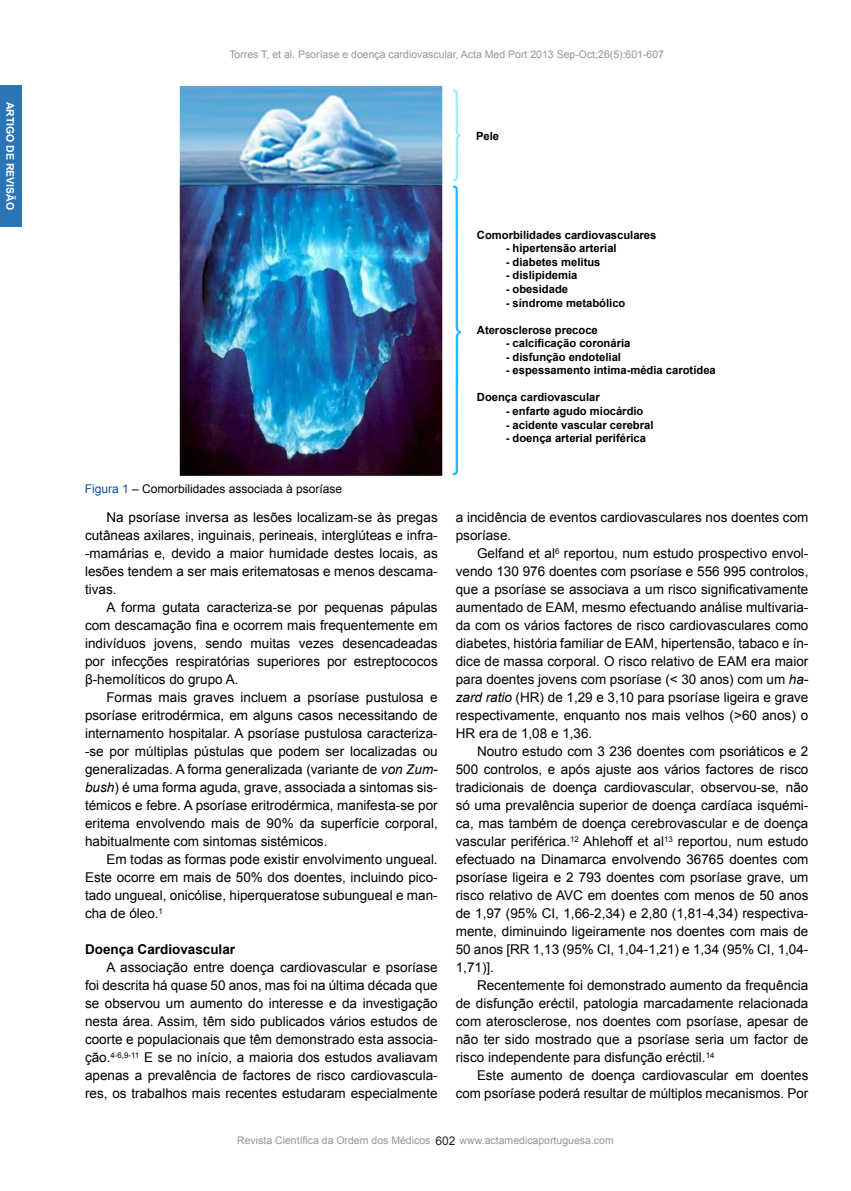
<style>
.page{position:relative;width:851px;height:1191px;background:#fff}
.page>*{position:absolute;margin:0;border:0;box-sizing:border-box;transform-origin:0 0}
.t1{font:13.5px/18px "Arial";color:#000;text-align:justify}
.t2{font:700 13.5px "Arial";color:#000}
.t3{font:12px "Arial";color:#000}
.t4{font:12px "Arial";color:#231f20}
.t5{font:700 11.25px "Arial";color:#000}
.SUBTITULO{font:10.5px "Arial";color:#939598}
.t6{font:700 10.5px "Arial";color:#fff}
.s1{color:#0d4da1}
.s2{font-style:italic}
</style>
<div class="page">
<div style="left:0;top:85px;width:22px;height:142px;background:#2975b6"></div>
<img style="left:179px;top:87px;width:265px;height:389px">
<svg style="left:453px;top:90px;width:8px;height:385px"></svg>
<p class="t6" style="left:18px;top:102px;width:110px;rotate:90deg">ARTIGO DE REVISÃO</p>
<p class="SUBTITULO" style="left:229px;top:47px;width:436px">Torres T, et al. Psoríase e doença cardiovascular, Acta Med Port 2013 Sep-Oct;26(5):601-607</p>
<p class="t5" style="left:476px;top:128px;width:25px">Pele</p>
<p class="t3" style="left:85px;top:481px;width:259px"><span class="s1">Figura 1</span> – Comorbilidades associada à psoríase</p>
<p class="t1" style="left:85px;top:508px;width:354px;text-indent:21px">Na psoríase inversa as lesões localizam-se às pregas cutâneas axilares, inguinais, perineais, interglúteas e infra--mamárias e, devido a maior humidade destes locais, as lesões tendem a ser mais eritematosas e menos descama&shy;tivas.</p>
<p class="t1" style="left:85px;top:598px;width:354px;text-indent:21px">A forma gutata caracteriza-se por pequenas pápulas com descamação fina e ocorrem mais frequentemente em indivíduos jovens, sendo muitas vezes desencadeadas por infecções respiratórias superiores por estreptococos β-hemolíticos do grupo A.</p>
<p class="t1" style="left:85px;top:688px;width:354px;text-indent:21px">Formas mais graves incluem a psoríase pustulosa e psoríase eritrodérmica, em alguns casos necessitando de internamento hospitalar. A psoríase pustulosa caracteriza--se por múltiplas pústulas que podem ser localizadas ou generalizadas. A forma generalizada (variante de <span class="s2">von Zum&shy;bush</span>) é uma forma aguda, grave, associada a sintomas sis&shy;témicos e febre. A psoríase eritrodérmica, manifesta-se por eritema envolvendo mais de 90% da superfície corporal, habitualmente com sintomas sistémicos.</p>
<p class="t1" style="left:85px;top:850px;width:354px;text-indent:21px">Em todas as formas pode existir envolvimento ungueal.<br>Este ocorre em mais de 50% dos doentes, incluindo pico&shy;tado ungueal, onicólise, hiperqueratose subungueal e man&shy;cha de óleo.<sup>1</sup></p>
<p class="t2" style="left:85px;top:940px;width:152px">Doença Cardiovascular</p>
<p class="t1" style="left:85px;top:958px;width:354px;text-indent:21px">A associação entre doença cardiovascular e psoríase foi descrita há quase 50 anos, mas foi na última década que se observou um aumento do interesse e da investigação nesta área. Assim, têm sido publicados vários estudos de coorte e populacionais que têm demonstrado esta associa&shy;ção.<sup>4-6,9-11</sup> E se no início, a maioria dos estudos avaliavam apenas a prevalência de factores de risco cardiovascula&shy;res, os trabalhos mais recentes estudaram especialmente</p>
<p class="t5" style="left:477px;top:227px;width:181px">Comorbilidades cardiovasculares</p>
<p class="t5" style="left:506px;top:240px;width:112px">- hipertensão arterial</p>
<p class="t5" style="left:506px;top:254px;width:96px">- diabetes melitus</p>
<p class="t5" style="left:506px;top:267px;width:73px">- dislipidemia</p>
<p class="t5" style="left:506px;top:281px;width:64px">- obesidade</p>
<p class="t5" style="left:506px;top:295px;width:121px">- síndrome metabólico</p>
<p class="t5" style="left:477px;top:322px;width:122px">Aterosclerose precoce</p>
<p class="t5" style="left:506px;top:335px;width:126px">- calcificação coronária</p>
<p class="t5" style="left:506px;top:349px;width:117px">- disfunção endotelial</p>
<p class="t5" style="left:506px;top:362px;width:211px">- espessamento intima-média carotídea</p>
<p class="t5" style="left:477px;top:389px;width:124px">Doença cardiovascular</p>
<p class="t5" style="left:506px;top:403px;width:139px">- enfarte agudo miocárdio</p>
<p class="t5" style="left:506px;top:417px;width:149px">- acidente vascular cerebral</p>
<p class="t5" style="left:506px;top:430px;width:142px">- doença arterial periférica</p>
<p class="t1" style="left:456px;top:508px;width:354px">a incidência de eventos cardiovasculares nos doentes com psoríase.</p>
<p class="t1" style="left:456px;top:544px;width:354px;text-indent:21px">Gelfand et al<sup>6</sup> reportou, num estudo prospectivo envol&shy;vendo 130 976 doentes com psoríase e 556 995 controlos, que a psoríase se associava a um risco significativamente aumentado de EAM, mesmo efectuando análise multivaria&shy;da com os vários factores de risco cardiovasculares como diabetes, história familiar de EAM, hipertensão, tabaco e ín&shy;dice de massa corporal. O risco relativo de EAM era maior para doentes jovens com psoríase (&lt; 30 anos) com um <span class="s2">ha&shy;zard ratio</span> (HR) de 1,29 e 3,10 para psoríase ligeira e grave respectivamente, enquanto nos mais velhos (&gt;60 anos) o HR era de 1,08 e 1,36.</p>
<p class="t1" style="left:456px;top:742px;width:354px;text-indent:21px">Noutro estudo com 3 236 doentes com psoriáticos e 2<br>500 controlos, e após ajuste aos vários factores de risco tradicionais de doença cardiovascular, observou-se, não só uma prevalência superior de doença cardíaca isquémi&shy;ca, mas também de doença cerebrovascular e de doença vascular periférica.<sup>12</sup> Ahlehoff et al<sup>13</sup> reportou, num estudo efectuado na Dinamarca envolvendo 36765 doentes com psoríase ligeira e 2 793 doentes com psoríase grave, um risco relativo de AVC em doentes com menos de 50 anos de 1,97 (95% CI, 1,66-2,34) e 2,80 (1,81-4,34) respectiva&shy;mente, diminuindo ligeiramente nos doentes com mais de 50 anos [RR 1,13 (95% CI, 1,04-1,21) e 1,34 (95% CI, 1,04- 1,71)].</p>
<p class="t1" style="left:456px;top:976px;width:354px;text-indent:21px">Recentemente foi demonstrado aumento da frequência de disfunção eréctil, patologia marcadamente relacionada com aterosclerose, nos doentes com psoríase, apesar de não ter sido mostrado que a psoríase seria um factor de risco independente para disfunção eréctil.<sup>14</sup></p>
<p class="t1" style="left:456px;top:1066px;width:354px;text-align:right">Este aumento de doença cardiovascular em doentes com psoríase poderá resultar de múltiplos mecanismos. Por</p>
<p class="t4" style="left:435px;top:1132px;width:22px">602</p>
<p class="SUBTITULO" style="left:237px;top:1133px;width:195px">Revista Científica da Ordem dos Médicos</p>
<p class="SUBTITULO" style="left:459px;top:1133px;width:156px">www.actamedicaportuguesa.com</p>
</div>
